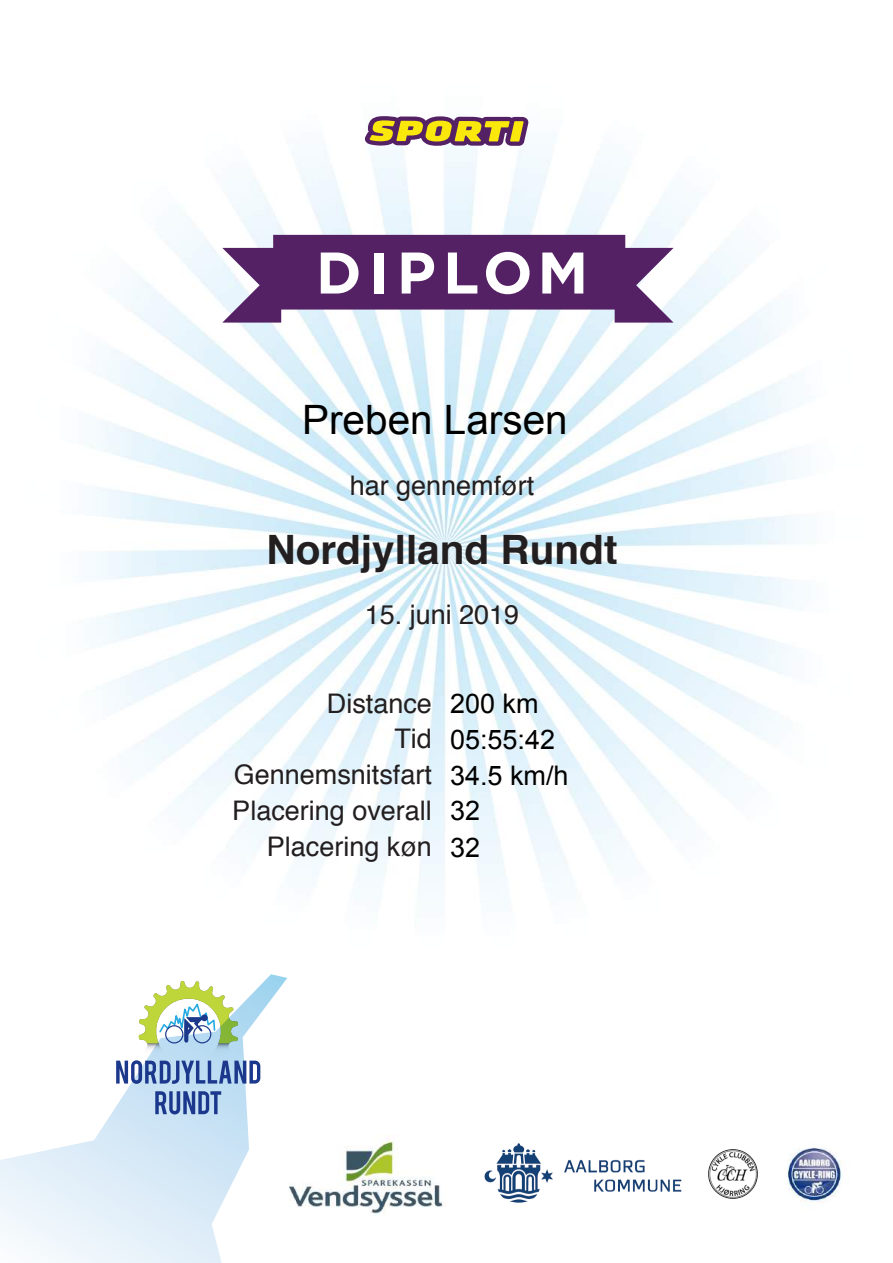
<style>
.page{position:relative;width:893px;height:1263px;background:#fff}
.page>*{position:absolute;margin:0;border:0;box-sizing:border-box;transform-origin:0 0}
.t1{font:700 58.5px "Gotham";letter-spacing:.12em;color:#fff}
.t2{font:700 40.5px "Helvetica";color:#231f20}
.t3{font:40.5px "Arial";color:#000}
.t4{font:27px/36px "Helvetica";color:#231f20;text-align:right}
.t5{font:27px/37.5px "Arial";color:#000}
</style>
<div class="page">
<img style="left:84px;top:133px;width:729px;height:779px">
<svg style="left:365px;top:116px;width:164px;height:30px;background:#ab8b53"></svg>
<svg style="left:222px;top:235px;width:451px;height:88px;background:#764f85"></svg>
<img style="left:708px;top:1149px;width:50px;height:50px">
<img style="left:788px;top:1148px;width:55px;height:55px">
<img style="left:484px;top:1143px;width:198px;height:60px">
<img style="left:289px;top:1134px;width:154px;height:80px">
<svg style="left:0;top:974px;width:287px;height:289px"></svg>
<svg style="left:139px;top:1043px;width:99px;height:17px;background:#bedbee"></svg>
<svg style="left:116px;top:1060px;width:144px;height:24px;background:#7691c2"></svg>
<svg style="left:155px;top:1091px;width:66px;height:23px;background:#6985bb"></svg>
<svg style="left:139px;top:981px;width:99px;height:62px"></svg>
<h1 class="t1" style="left:316px;top:239px;width:274px">DIPLOM</h1>
<h2 class="t3" style="left:302px;top:398px;width:267px">Preben Larsen</h2>
<p class="t4" style="left:350px;top:468px;width:186px">har gennemført</p>
<h2 class="t2" style="left:266px;top:517px;width:353px">Nordjylland Rundt</h2>
<p class="t4" style="left:365px;top:597px;width:156px">15. juni 2019</p>
<p class="t4" style="left:232px;top:686px;width:201px">Distance<br>Tid<br>Gennemsnitsfart<br>Placering overall<br>Placering køn</p>
<p class="t5" style="left:450px;top:685px;width:90px">200 km</p>
<p class="t5" style="left:450px;top:722px;width:120px;line-height:36px">05:55:42<br>34.5 km/h</p>
<p class="t5" style="left:450px;top:791px;width:32px">32<br>32</p>
</div>
